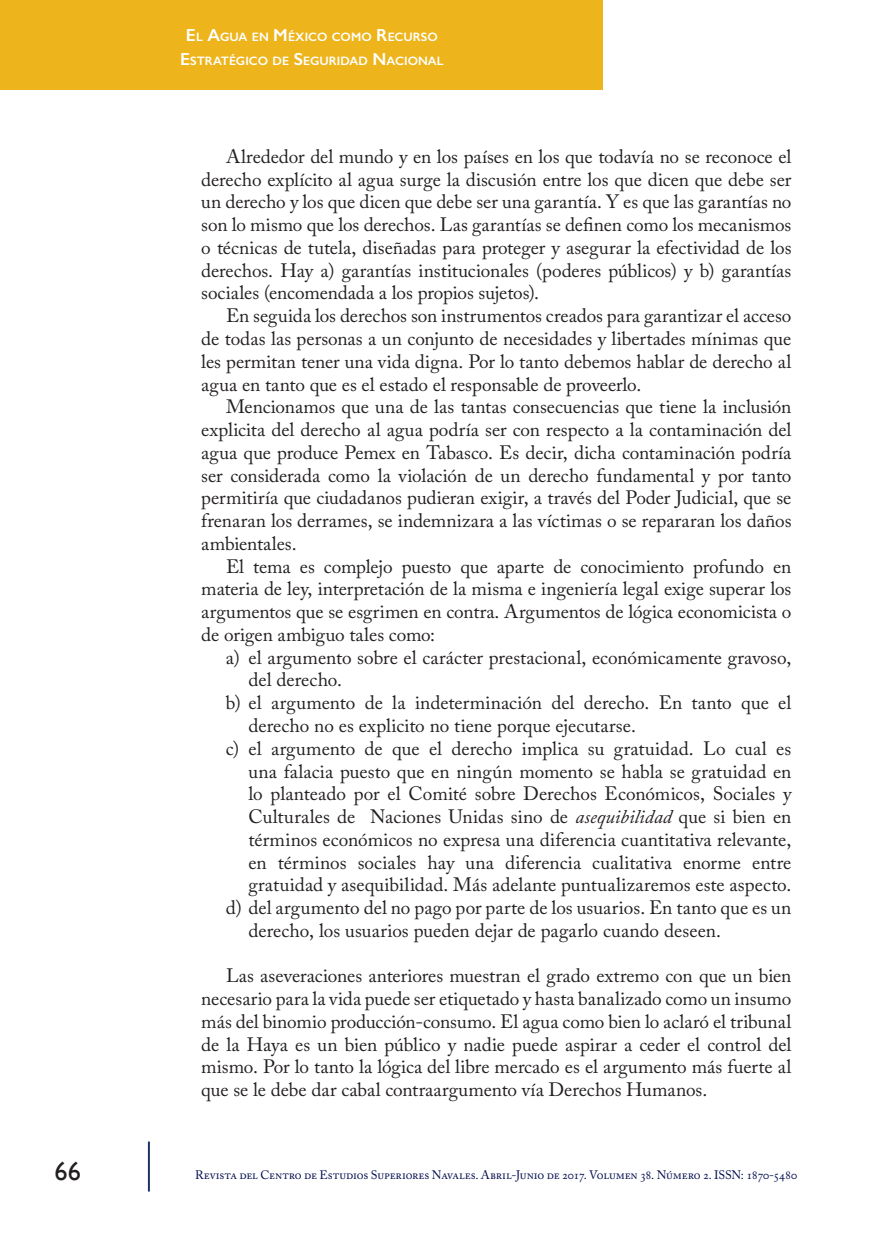
<style>
.page{position:relative;width:893px;height:1241px;background:#fff}
.page>*{position:absolute;margin:0;border:0;box-sizing:border-box;transform-origin:0 0}
.t1{font:26.25px "Gill Sans";color:#231f20}
._05_Normal{font:19.25px/22.8px "Adobe Caslon Pro";color:#231f20;text-align:justify}
.t2{font:12.25px "Adobe Caslon Pro";letter-spacing:-.015em;color:#030e4f}
.t3{font:600 12.25px/24.5px "Gill Sans";letter-spacing:.005em;color:#fff;text-align:center}
.s1{font-size:17.5px}
.s2{font-style:italic}
</style>
<div class="page">
<hr style="left:148px;top:1141px;width:2px;height:50px;background:#183463">
<div style="left:0;top:0;width:603px;height:89px;background:#edb41b"></div>
<h1 class="t1" style="left:55px;top:1155px;width:28px">66<sup>66</sup></h1>
<p class="t3" style="left:180px;top:24px;width:265px"><span class="s1">E</span>L <span class="s1">A</span>GUA EN <span class="s1">M</span>ÉXICO COMO <span class="s1">R</span>ECURSO<br><span class="s1">E</span>STRATÉGICO DE <span class="s1">S</span>EGURIDAD <span class="s1">N</span>ACIONAL</p>
<p class="_05_Normal" style="left:201px;top:145px;width:592px;text-indent:25px">Alrededor del mundo y en los países en los que todavía no se reconoce el derecho explícito al agua surge la discusión entre los que dicen que debe ser un derecho y los que dicen que debe ser una garantía. Y es que las garantías no son lo mismo que los derechos. Las garantías se definen como los mecanismos o técnicas de tutela, diseñadas para proteger y asegurar la efectividad de los derechos. Hay a) garantías institucionales (poderes públicos) y b) garantías sociales (encomendada a los propios sujetos).</p>
<p class="_05_Normal" style="left:201px;top:304px;width:592px;text-indent:25px">En seguida los derechos son instrumentos creados para garantizar el acceso de todas las personas a un conjunto de necesidades y libertades mínimas que les permitan tener una vida digna. Por lo tanto debemos hablar de derecho al agua en tanto que es el estado el responsable de proveerlo.</p>
<p class="_05_Normal" style="left:201px;top:395px;width:592px;text-indent:25px">Mencionamos que una de las tantas consecuencias que tiene la inclusión explicita del derecho al agua podría ser con respecto a la contaminación del agua que produce Pemex en Tabasco. Es decir, dicha contaminación podría ser considerada como la violación de un derecho fundamental y por tanto permitiría que ciudadanos pudieran exigir, a través del Poder Judicial, que se frenaran los derrames, se indemnizara a las víctimas o se repararan los daños ambientales.</p>
<p class="_05_Normal" style="left:201px;top:554px;width:592px;text-indent:25px">El tema es complejo puesto que aparte de conocimiento profundo en materia de ley, interpretación de la misma e ingeniería legal exige superar los argumentos que se esgrimen en contra. Argumentos de lógica economicista o de origen ambiguo tales como:</p>
<p class="_05_Normal" style="left:248px;top:645px;width:544px;text-indent:-23px">a) el argumento sobre el carácter prestacional, económicamente gravoso, del derecho.</p>
<p class="_05_Normal" style="left:248px;top:691px;width:544px;text-indent:-23px">b) el argumento de la indeterminación del derecho. En tanto que el derecho no es explicito no tiene porque ejecutarse.</p>
<p class="_05_Normal" style="left:248px;top:736px;width:544px;text-indent:-23px">c) el argumento de que el derecho implica su gratuidad. Lo cual es una falacia puesto que en ningún momento se habla se gratuidad en lo planteado por el Comité sobre Derechos Económicos, Sociales y Culturales de Naciones Unidas sino de <span class="s2">asequibilidad</span> que si bien en términos económicos no expresa una diferencia cuantitativa relevante, en términos sociales hay una diferencia cualitativa enorme entre gratuidad y asequibilidad. Más adelante puntualizaremos este aspecto.</p>
<p class="_05_Normal" style="left:248px;top:895px;width:544px;text-indent:-23px">d) del argumento del no pago por parte de los usuarios. En tanto que es un derecho, los usuarios pueden dejar de pagarlo cuando deseen.</p>
<p class="_05_Normal" style="left:201px;top:964px;width:592px;text-indent:25px">Las aseveraciones anteriores muestran el grado extremo con que un bien necesario para la vida puede ser etiquetado y hasta banalizado como un insumo más del binomio producción-consumo. El agua como bien lo aclaró el tribunal de la Haya es un bien público y nadie puede aspirar a ceder el control del mismo. Por lo tanto la lógica del libre mercado es el argumento más fuerte al que se le debe dar cabal contraargumento vía Derechos Humanos.</p>
<p class="t2" style="left:195px;top:1167px;width:603px">Revista del Centro de Estudios Superiores Navales. Abril-Junio de 2017. Volumen 38. Número 2. ISSN: 1870-5480</p>
</div>
